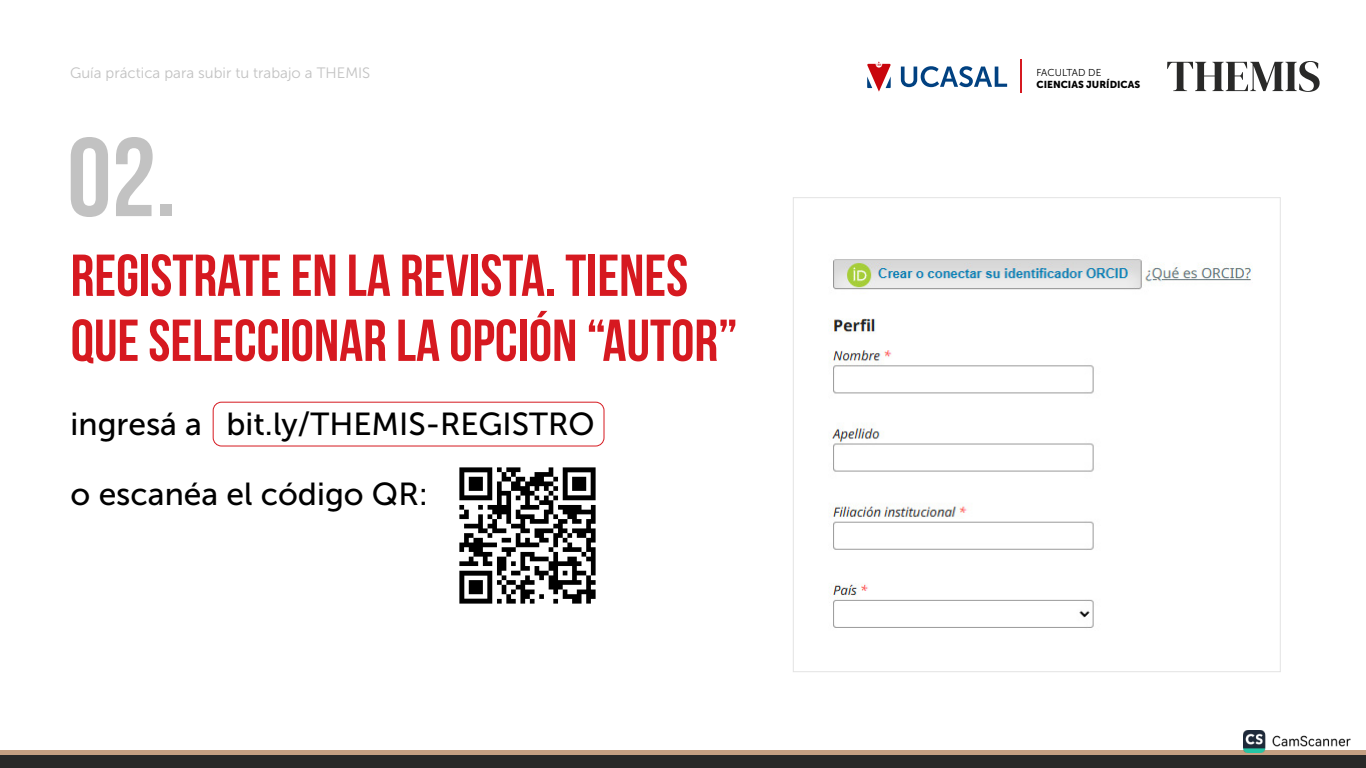
<style>
.page{position:relative;width:1366px;height:768px;background:#fff}
.page>*{position:absolute;margin:0;border:0;box-sizing:border-box;transform-origin:0 0}
.t1{font:700 111.8px "Bebas Neue";color:#c2c2c2}
.t2{font:700 59px/65px "Bebas Neue";color:#d61920}
.t3{font:31.8px "Museo Sans 500";color:#000}
.t4{font:15px "Museo Sans 300";color:#c2c2c2}
.t5{font:10px "Museo Sans 900";color:#000}
.t6{font:10px "Museo Sans 300";letter-spacing:-.005em;color:#000}
</style>
<div class="page">
<div style="left:213px;top:402px;width:392px;height:45px;border:1px solid #d61920;border-radius:8px"></div>
<svg style="left:1167px;top:61px;width:153px;height:31px"></svg>
<div style="left:0;top:755px;width:1366px;height:13px;background:#292928"></div>
<hr style="left:0;top:751px;width:1366px;height:4px;background:#c5a082">
<svg style="left:901px;top:66px;width:106px;height:21px"></svg>
<svg style="left:867px;top:62px;width:24px;height:30px"></svg>
<hr style="left:1021px;top:60px;width:1px;height:33px;background:#d61920">
<img style="left:459px;top:467px;width:137px;height:137px">
<img style="left:829px;top:259px;width:424px;height:369px">
<img style="left:1243px;top:730px;width:108px;height:23px">
<p class="t4" style="left:70px;top:64px;width:302px">Guía práctica para subir tu trabajo a THEMIS</p>
<h1 class="t1" style="left:67px;top:116px;width:111px">02.</h1>
<p class="t2" style="left:71px;top:242px;width:669px">REGISTRATE EN LA REVISTA. TIENES<br>QUE SELECCIONAR LA OPCIÓN “AUTOR”</p>
<p class="t3" style="left:71px;top:406px;width:525px">ingresá a bit.ly/THEMIS-REGISTRO</p>
<p class="t3" style="left:71px;top:476px;width:359px">o escanéa el código QR:</p>
<p class="t6" style="left:1036px;top:67px;width:66px">FACULTAD DE</p>
<p class="t5" style="left:1036px;top:79px;width:105px">CIENCIAS JURÍDICAS</p>
</div>
